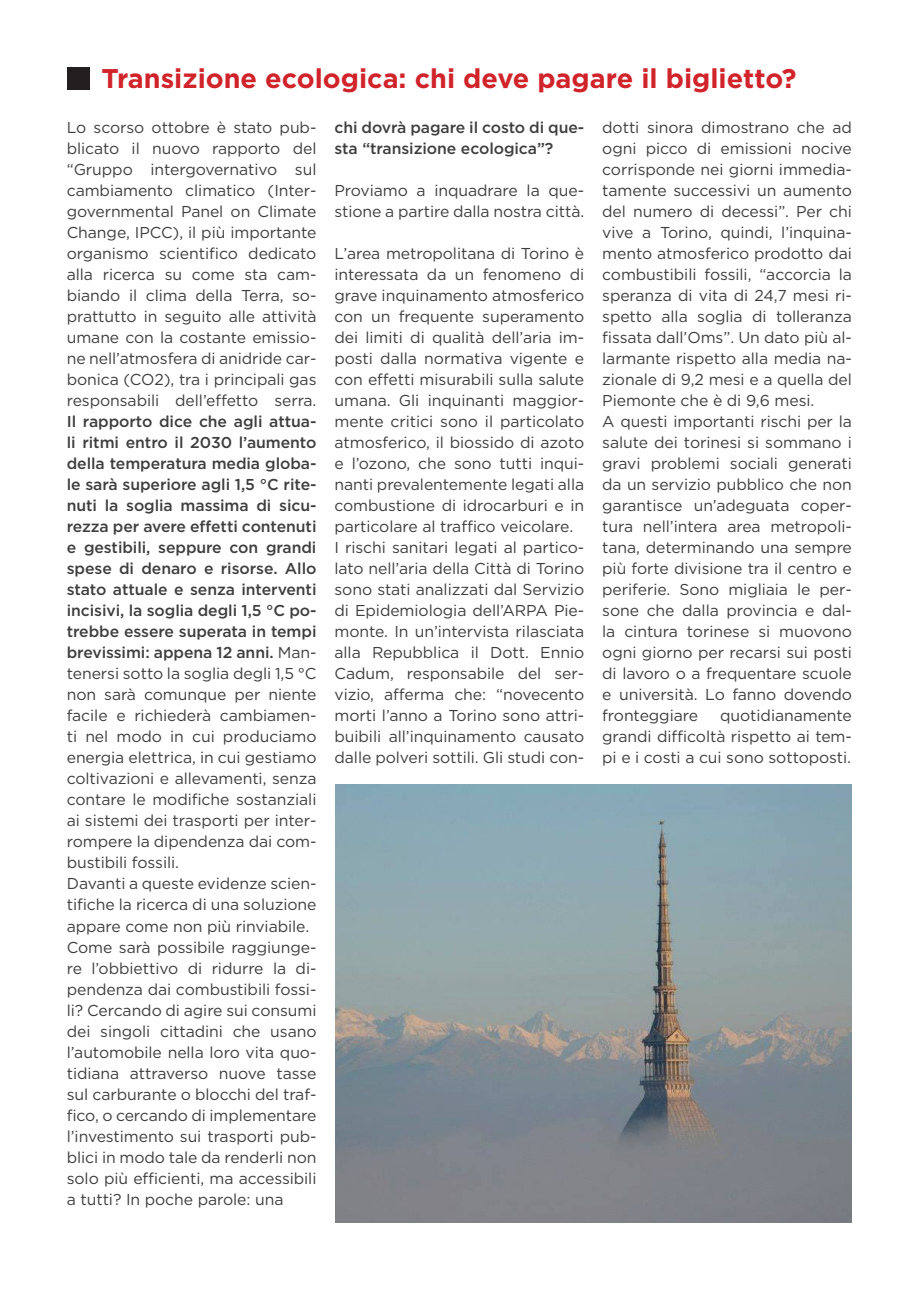
<style>
.page{position:relative;width:906px;height:1289px;background:#fff}
.page>*{position:absolute;margin:0;border:0;box-sizing:border-box;transform-origin:0 0}
.t1{font:700 27px "Gotham";color:#d1232a}
.t2{font:15.75px/21px "Gotham";letter-spacing:-.005em;color:#3e3e3f;text-align:justify}
.t3{font:500 15.75px/21px "Gotham";letter-spacing:-.005em;color:#3e3e3f}
.s1{font-weight:500}
</style>
<div class="page">
<div style="left:67px;top:67px;width:22px;height:22px;background:#231f20"></div>
<img style="left:335px;top:784px;width:517px;height:438px">
<p class="t1" style="left:101px;top:61px;width:696px">Transizione ecologica: chi deve pagare il biglietto?</p>
<p class="t2" style="left:67px;top:117px;width:251px">Lo scorso ottobre è stato pub&shy;blicato il nuovo rapporto del “Gruppo intergovernativo sul cambiamento climatico (Inter&shy;governmental Panel on Climate Change, IPCC), il più importante organismo scientifico dedicato alla ricerca su come sta cam&shy;biando il clima della Terra, so&shy;prattutto in seguito alle attività umane con la costante emissio&shy;ne nell’atmosfera di anidride car&shy;bonica (CO2), tra i principali gas responsabili dell’effetto serra.<br><span class="s1">Il rapporto dice che agli attua&shy;li ritmi entro il 2030 l’aumento della temperatura media globa&shy;le sarà superiore agli 1,5 °C rite&shy;nuti la soglia massima di sicu&shy;rezza per avere effetti contenuti e gestibili, seppure con grandi spese di denaro e risorse. Allo stato attuale e senza interventi incisivi, la soglia degli 1,5 °C po&shy;trebbe essere superata in tempi brevissimi: appena 12 anni.</span> Man&shy;tenersi sotto la soglia degli 1,5 °C non sarà comunque per niente facile e richiederà cambiamen&shy;ti nel modo in cui produciamo energia elettrica, in cui gestiamo coltivazioni e allevamenti, senza contare le modifiche sostanziali ai sistemi dei trasporti per inter&shy;rompere la dipendenza dai com&shy;bustibili fossili.</p>
<p class="t2" style="left:67px;top:873px;width:251px">Davanti a queste evidenze scien&shy;tifiche la ricerca di una soluzione appare come non più rinviabile.</p>
<p class="t2" style="left:67px;top:936px;width:251px">Come sarà possibile raggiunge&shy;re l’obbiettivo di ridurre la di&shy;pendenza dai combustibili fossi&shy;li? Cercando di agire sui consumi dei singoli cittadini che usano l’automobile nella loro vita quo&shy;tidiana attraverso nuove tasse sul carburante o blocchi del traf&shy;fico, o cercando di implementare l’investimento sui trasporti pub&shy;blici in modo tale da renderli non solo più efficienti, ma accessibili a tutti? In poche parole: una</p>
<p class="t3" style="left:334px;top:117px;width:251px">chi dovrà pagare il costo di que&shy;sta “transizione ecologica”?</p>
<p class="t2" style="left:334px;top:180px;width:251px">Proviamo a inquadrare la que&shy;stione a partire dalla nostra città.</p>
<p class="t2" style="left:334px;top:243px;width:251px">L’area metropolitana di Torino è interessata da un fenomeno di grave inquinamento atmosferico con un frequente superamento dei limiti di qualità dell’aria im&shy;posti dalla normativa vigente e con effetti misurabili sulla salute umana. Gli inquinanti maggior&shy;mente critici sono il particolato atmosferico, il biossido di azoto e l’ozono, che sono tutti inqui&shy;nanti prevalentemente legati alla combustione di idrocarburi e in particolare al traffico veicolare.</p>
<p class="t2" style="left:334px;top:537px;width:251px">I rischi sanitari legati al partico&shy;lato nell’aria della Città di Torino sono stati analizzati dal Servizio di Epidemiologia dell’ARPA Pie&shy;monte. In un’intervista rilasciata alla Repubblica il Dott. Ennio Cadum, responsabile del ser&shy;vizio, afferma che: “novecento morti l’anno a Torino sono attri&shy;buibili all’inquinamento causato dalle polveri sottili. Gli studi con-</p>
<p class="t2" style="left:602px;top:117px;width:251px">dotti sinora dimostrano che ad ogni picco di emissioni nocive corrisponde nei giorni immedia&shy;tamente successivi un aumento del numero di decessi”. Per chi vive a Torino, quindi, l’inquina&shy;mento atmosferico prodotto dai combustibili fossili, “accorcia la speranza di vita di 24,7 mesi ri&shy;spetto alla soglia di tolleranza fissata dall’Oms”. Un dato più al&shy;larmante rispetto alla media na&shy;zionale di 9,2 mesi e a quella del Piemonte che è di 9,6 mesi.</p>
<p class="t2" style="left:602px;top:411px;width:251px">A questi importanti rischi per la salute dei torinesi si sommano i gravi problemi sociali generati da un servizio pubblico che non garantisce un’adeguata coper&shy;tura nell’intera area metropoli&shy;tana, determinando una sempre più forte divisione tra il centro e periferie. Sono migliaia le per&shy;sone che dalla provincia e dal&shy;la cintura torinese si muovono ogni giorno per recarsi sui posti di lavoro o a frequentare scuole e università. Lo fanno dovendo fronteggiare</p>
<p class="t2" style="left:602px;top:705px;width:251px;text-indent:118px">quotidianamente grandi difficoltà rispetto ai tem&shy;pi e i costi a cui sono sottoposti.</p>
</div>
